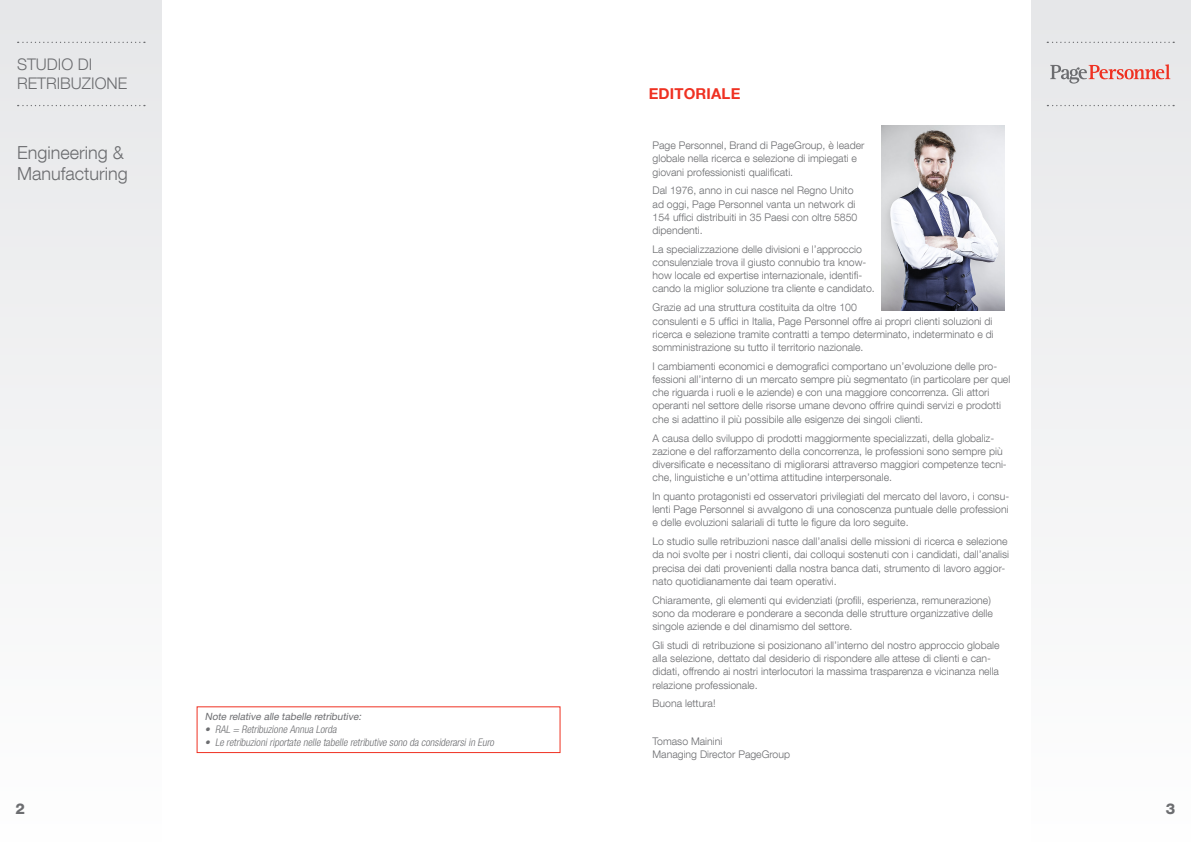
<style>
.page{position:relative;width:1191px;height:842px;background:#fff}
.page>*{position:absolute;margin:0;border:0;box-sizing:border-box;transform-origin:0 0}
.t1{font:300 18px/21px "Helvetica Neue LT Com";color:#6c6d70}
.t2{font:300 16px/19.2px "Helvetica Neue LT Com";color:#6c6d70}
.t3{font:700 15px "Helvetica Neue LT Com";letter-spacing:.01em;color:#ef3122}
.t4{font:800 15px "Helvetica Neue LT Com";color:#6c6d70}
.t5{font:300 10.5px/13.2px "Helvetica Neue LT Com";color:#6c6d70}
.Body_text{font:italic 300 condensed 10.5px "Helvetica Neue LTW1 G";color:#6c6d70}
.Body_text-2{font:italic 10px "Helvetica Neue LTW1 G";color:#6c6d70}
</style>
<div class="page">
<div style="left:0;top:0;width:162px;height:842px;background:#f2f2f3"></div>
<div style="left:1031px;top:0;width:160px;height:842px;background:#f2f3f4"></div>
<svg style="left:18px;top:42px;width:127px;height:1px"></svg>
<svg style="left:18px;top:105px;width:127px;height:1px"></svg>
<svg style="left:1047px;top:105px;width:127px;height:1px"></svg>
<svg style="left:1050px;top:64px;width:120px;height:20px"></svg>
<svg style="left:1047px;top:42px;width:127px;height:1px"></svg>
<div style="left:197px;top:707px;width:363px;height:46px;border:1px solid #ef3122"></div>
<img style="left:881px;top:126px;width:123px;height:184px">
<h2 class="t2" style="left:17px;top:54px;width:112px">STUDIO DI<br>RETRIBUZIONE</h2>
<h1 class="t1" style="left:17px;top:141px;width:112px">Engineering &amp;<br>Manufacturing</h1>
<p class="Body_text-2" style="left:205px;top:710px;width:160px">Note relative alle tabelle retributive:</p>
<p class="Body_text" style="left:205px;top:723px;width:135px">• RAL = Retribuzione Annua Lorda</p>
<p class="Body_text" style="left:205px;top:736px;width:293px">• Le retribuzioniriportate nelle tabelle retributive sono da considerarsiin Euro</p>
<p class="t3" style="left:649px;top:84px;width:93px">EDITORIALE</p>
<p class="t5" style="left:652px;top:139px;width:213px">Page Personnel, Brand di PageGroup, è leader globale nella ricerca e selezione di impiegati e giovani professionisti qualificati.</p>
<p class="t5" style="left:652px;top:184px;width:206px">Dal 1976, anno in cui nasce nel Regno Unito ad oggi, Page Personnel vanta un network di 154 uffici distribuiti in 35 Paesi con oltre 5850 dipendenti.</p>
<p class="t5" style="left:652px;top:242px;width:224px">La specializzazione delle divisioni e l’approccio consulenziale trova il giusto connubio tra know&shy;how locale ed expertise internazionale, identifi&shy;cando la miglior soluzione tra cliente e candidato.</p>
<p class="t5" style="left:652px;top:301px;width:343px">Grazie ad una struttura costituita da oltre 100<br>consulenti e 5 uffici in Italia, Page Personnel offre ai propri clienti soluzioni di ricerca e selezione tramite contratti a tempo determinato, indeterminato e di somministrazione su tutto il territorio nazionale.</p>
<p class="t5" style="left:652px;top:359px;width:359px">I cambiamenti economici e demografici comportano un’evoluzione delle pro&shy;fessioni all’interno di un mercato sempre più segmentato (in particolare per quel che riguarda i ruoli e le aziende) e con una maggiore concorrenza. Gli attori operanti nel settore delle risorse umane devono offrire quindi servizi e prodotti che si adattino il più possibile alle esigenze dei singoli clienti.</p>
<p class="t5" style="left:652px;top:431px;width:356px">A causa dello sviluppo di prodotti maggiormente specializzati, della globaliz&shy;zazione e del rafforzamento della concorrenza, le professioni sono sempre più diversificate e necessitano di migliorarsi attraverso maggiori competenze tecni&shy;che, linguistiche e un’ottima attitudine interpersonale.</p>
<p class="t5" style="left:652px;top:489px;width:358px;text-align:justify">In quanto protagonisti ed osservatori privilegiati del mercato del lavoro, i consu&shy;lenti Page Personnel si avvalgono di una conoscenza puntuale delle professioni e delle evoluzioni salariali di tutte le figure da loro seguite.</p>
<p class="t5" style="left:652px;top:535px;width:358px">Lo studio sulle retribuzioni nasce dall’analisi delle missioni di ricerca e selezione da noi svolte per i nostri clienti, dai colloqui sostenuti con i candidati, dall’analisi precisa dei dati provenienti dalla nostra banca dati, strumento di lavoro aggior&shy;nato quotidianamente dai team operativi.</p>
<p class="t5" style="left:652px;top:593px;width:342px">Chiaramente, gli elementi qui evidenziati (profili, esperienza, remunerazione) sono da moderare e ponderare a seconda delle strutture organizzative delle singole aziende e del dinamismo del settore.</p>
<p class="t5" style="left:652px;top:638px;width:348px">Gli studi di retribuzione si posizionano all’interno del nostro approccio globale alla selezione, dettato dal desiderio di rispondere alle attese di clienti e can&shy;didati, offrendo ai nostri interlocutori la massima trasparenza e vicinanza nella relazione professionale.</p>
<p class="t5" style="left:652px;top:697px;width:65px">Buona lettura!</p>
<p class="t5" style="left:652px;top:735px;width:139px">Tomaso Mainini<br>Managing Director PageGroup</p>
<p class="t4" style="left:16px;top:800px;width:11px">2</p>
<p class="t4" style="left:1166px;top:800px;width:11px">3</p>
</div>
